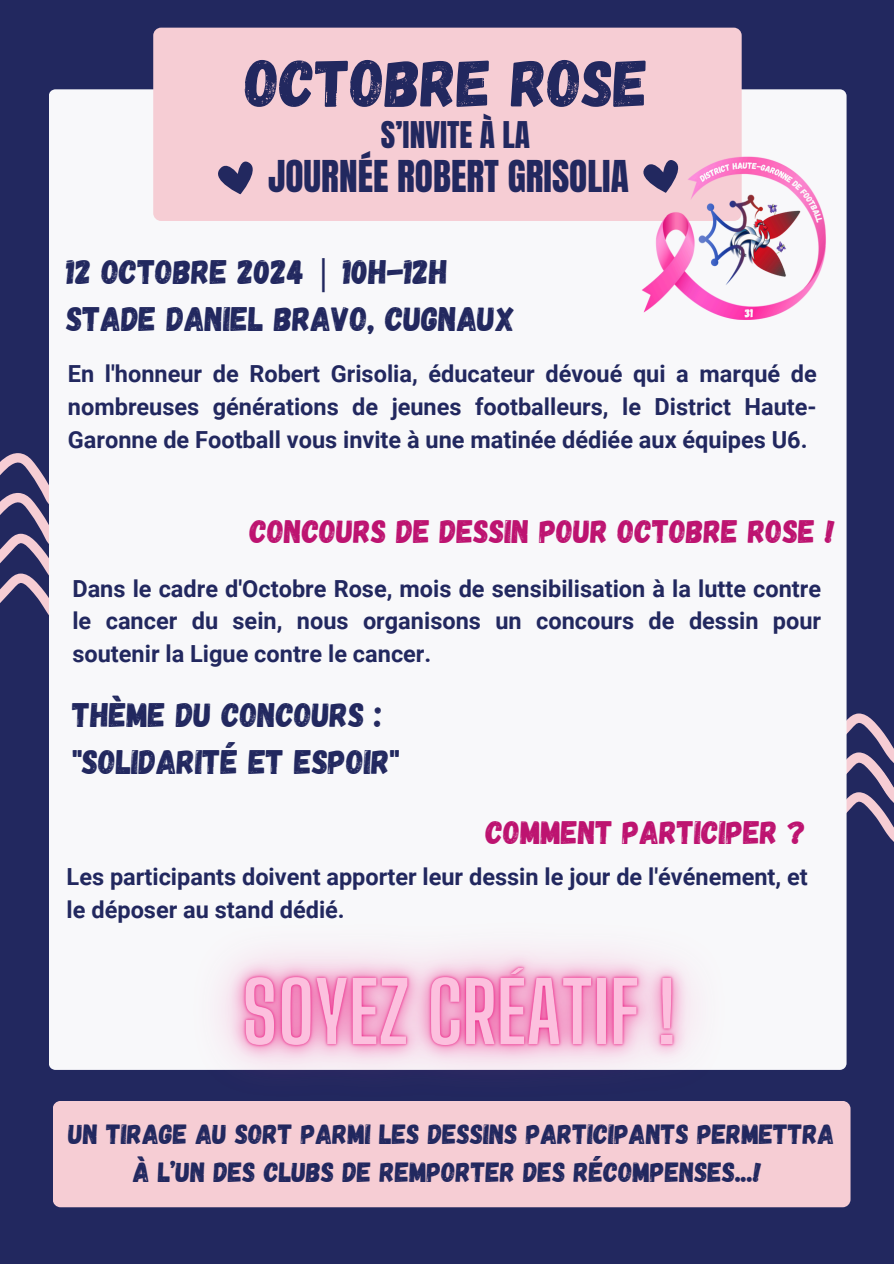
<style>
.page{position:relative;width:894px;height:1264px;background:#fff}
.page>*{position:absolute;margin:0;border:0;box-sizing:border-box;transform-origin:0 0}
.t1{font:66.45px "Gagalin";color:#22285f}
.t2{font:38.25px "Sensa Wild Fill";color:#22285f}
.t3{font:37.35px "Anton";color:#22285f}
.t4{font:34.05px/47.2px "Gagalin";color:#22285f}
.t5{font:32.55px "Gagalin";color:#bd1370}
.t6{font:31.35px "Anton";color:#22285f}
.t7{font:27.75px/38.2px "Gagalin";color:#22285f;text-align:center}
.t8{font:700 23.55px/32.7px "Roboto";color:#22285f;text-align:justify}
.s1{font-family:"Noto Sans"}
</style>
<div class="page">
<div style="left:0;top:0;width:893px;height:1263px;background:#22285f"></div>
<svg style="left:0;top:453px;width:49px;height:162px"></svg>
<svg style="left:846px;top:706px;width:47px;height:145px"></svg>
<div style="left:53px;top:1100px;width:797px;height:107px;background:#f6cdd4;border-radius:8px"></div>
<div style="left:49px;top:89px;width:797px;height:980px;background:#f8f8fa"></div>
<div style="left:153px;top:28px;width:588px;height:193px;background:#f6cdd4;border-radius:8px"></div>
<svg style="left:218px;top:161px;width:35px;height:34px"></svg>
<img style="left:637px;top:134px;width:210px;height:201px">
<img style="left:143px;top:864px;width:632px;height:237px">
<p class="t1" style="left:245px;top:40px;width:404px">OCTOBRE ROSE</p>
<p class="t6" style="left:381px;top:113px;width:150px">S’INVITE À LA</p>
<h4 class="t3" style="left:268px;top:150px;width:362px">JOURNÉE ROBERT GRISOLIA</h4>
<p class="t4" style="left:67px;top:247px;width:450px">12 OCTOBRE 2024 <span class="s1">|</span> 10H-12H<br>STADE DANIEL BRAVO, CUGNAUX</p>
<h2 class="t2" style="left:328px;top:293px;width:239px">&amp; OCTOBRE ROSE</h2>
<p class="t8" style="left:68px;top:358px;width:750px">En l'honneur de Robert Grisolia, éducateur dévoué qui a marqué de nombreuses générations de jeunes footballeurs, le District Haute-Garonne de Football vous invite à une matinée dédiée aux équipes U6.</p>
<h3 class="t5" style="left:250px;top:510px;width:586px">CONCOURS DE DESSIN POUR OCTOBRE ROSE !</h3>
<h3 class="t8" style="left:72px;top:572px;width:750px">Dans le cadre d'Octobre Rose, mois de sensibilisation à la lutte contre le cancer du sein, nous organisons un concours de dessin pour soutenir la Ligue contre le cancer.</h3>
<p class="t4" style="left:72px;top:689px;width:329px">THÈME DU CONCOURS : "SOLIDARITÉ ET ESPOIR"</p>
<p class="t5" style="left:486px;top:811px;width:321px">COMMENT PARTICIPER ?</p>
<h5 class="t8" style="left:67px;top:860px;width:742px">Les participants doivent apporter leur dessin le jour de l'événement, et le déposer au stand dédié.</h5>
<h5 class="t7" style="left:69px;top:1113px;width:767px">UN TIRAGE AU SORT PARMI LES DESSINS PARTICIPANTS PERMETTRA<br>À L’UN DES CLUBS DE REMPORTER DES RÉCOMPENSES...!</h5>
</div>
